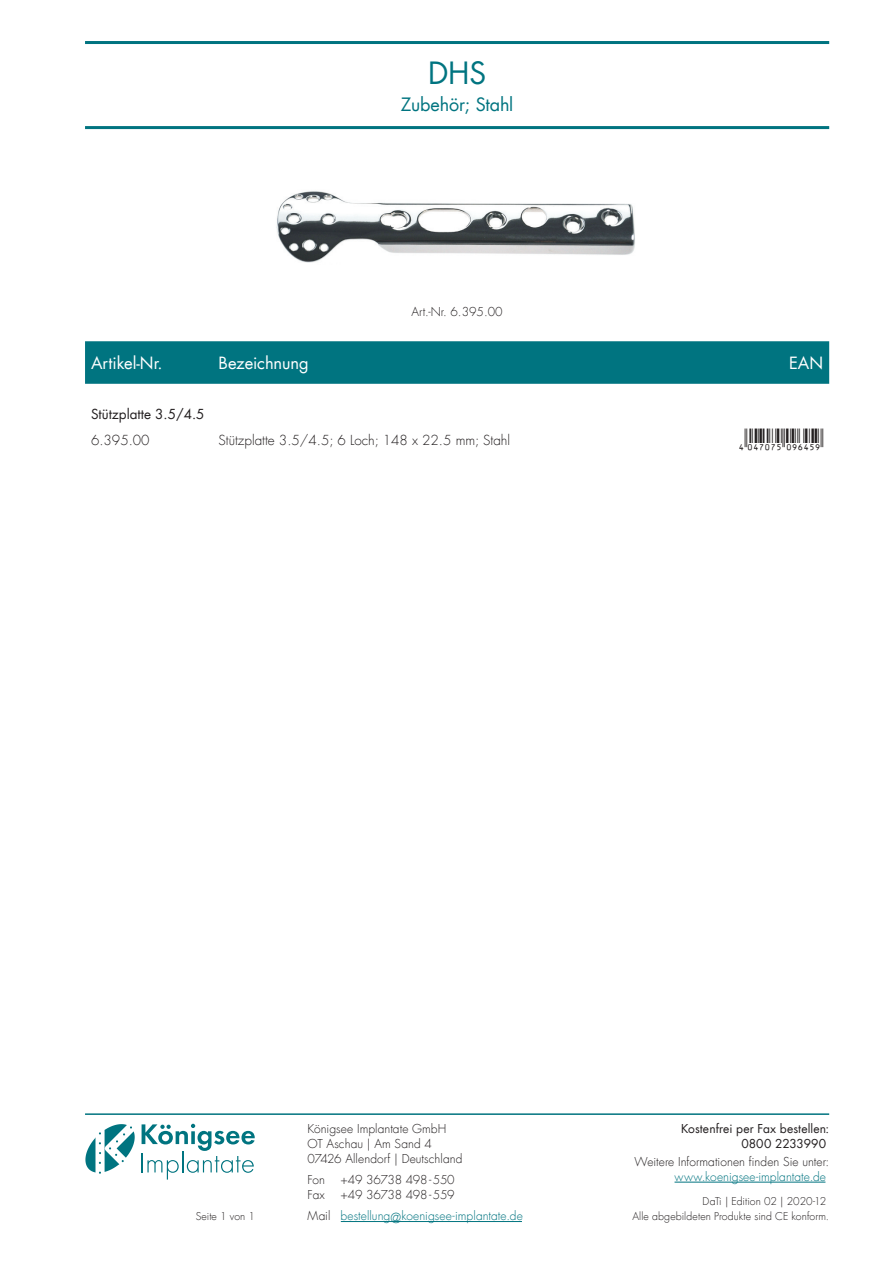
<style>
.page{position:relative;width:893px;height:1263px;background:#fff}
.page>*{position:absolute;margin:0;border:0;box-sizing:border-box;transform-origin:0 0}
.t1{font:30px "Futura Com";color:#007480}
.t2{font:18px "Futura Com";letter-spacing:-.01em;color:#007480}
.t3{font:16.5px "Futura Com";color:#fff}
.t4{font:300 13.5px "Futura Com";color:#231f20}
.t5{font:13.5px "Futura Com";color:#231f20}
.t6{font:300 12px/15px "Futura Com";letter-spacing:.005em;color:#231f20}
.t7{font:300 12px/21.3px "Futura Com";letter-spacing:.005em;color:#007480}
.t8{font:12px/15px "Futura Com";letter-spacing:.005em;color:#231f20;text-align:right}
.t9{font:300 12px "Futura Com";letter-spacing:-.02em;color:#231f20}
.t10{font:300 10.5px "Futura Com";letter-spacing:.005em;color:#231f20}
.s1{color:#231f20}
.s2{font-size:13.5px}
</style>
<div class="page">
<hr style="left:85px;top:1113px;width:744px;height:2px;background:#007480">
<hr style="left:674px;top:1182px;width:151px;height:1px;background:#007480">
<hr style="left:341px;top:1221px;width:181px;height:1px;background:#007480">
<hr style="left:141px;top:1152px;width:2px;height:20px;background:#007480">
<svg style="left:142px;top:1124px;width:113px;height:55px"></svg>
<svg style="left:85px;top:1124px;width:50px;height:50px"></svg>
<hr style="left:85px;top:41px;width:744px;height:3px;background:#007480">
<hr style="left:85px;top:126px;width:744px;height:3px;background:#007480">
<div style="left:85px;top:341px;width:744px;height:43px;background:#007480"></div>
<img style="left:276px;top:191px;width:359px;height:72px">
<h1 class="t1" style="left:428px;top:52px;width:60px">DHS</h1>
<h2 class="t2" style="left:401px;top:92px;width:114px">Zubehör; Stahl</h2>
<p class="t6" style="left:412px;top:305px;width:92px">Art.-Nr. 6.395.00</p>
<h3 class="t3" style="left:91px;top:352px;width:73px">Artikel-Nr.</h3>
<h3 class="t3" style="left:219px;top:352px;width:92px">Bezeichnung</h3>
<h3 class="t3" style="left:789px;top:352px;width:36px">EAN</h3>
<p class="t5" style="left:91px;top:405px;width:115px">Stützplatte 3.5/4.5</p>
<p class="t4" style="left:91px;top:431px;width:60px">6.395.00</p>
<p class="t4" style="left:219px;top:431px;width:293px">Stützplatte 3.5/4.5; 6 Loch; 148 x 22.5 mm; Stahl</p>
<p class="t8" style="left:681px;top:1120px;width:150px">Kostenfrei per Fax bestellen:<br>0800 2233990</p>
<p class="t6" style="left:635px;top:1154px;width:196px">Weitere Informationen finden Sie unter:</p>
<p class="t7" style="left:674px;top:1166px;width:153px">www.koenigsee-implantate.de</p>
<p class="t6" style="left:308px;top:1121px;width:156px">Königsee Implantate GmbH<br>OT Aschau | Am Sand 4<br>07426 Allendorf | Deutschland</p>
<p class="t6" style="left:308px;top:1172px;width:19px">Fon</p>
<p class="t9" style="left:341px;top:1172px;width:116px">+49 36738 498 - 550</p>
<p class="t6" style="left:308px;top:1187px;width:19px">Fax</p>
<p class="t7" style="left:308px;top:1184px;width:217px;text-indent:33px"><span class="s1">+49 36738 498 - 559<br>Mail</span> bestellung<span class="s2">@</span>koenigsee-implantate.de</p>
<p class="t10" style="left:703px;top:1195px;width:125px">DaTi | Edition 02 | 2020-12</p>
<p class="t10" style="left:196px;top:1210px;width:61px">Seite 1 von 1</p>
<p class="t10" style="left:632px;top:1210px;width:198px">Alle abgebildeten Produkte sind CE konform.</p>
</div>
